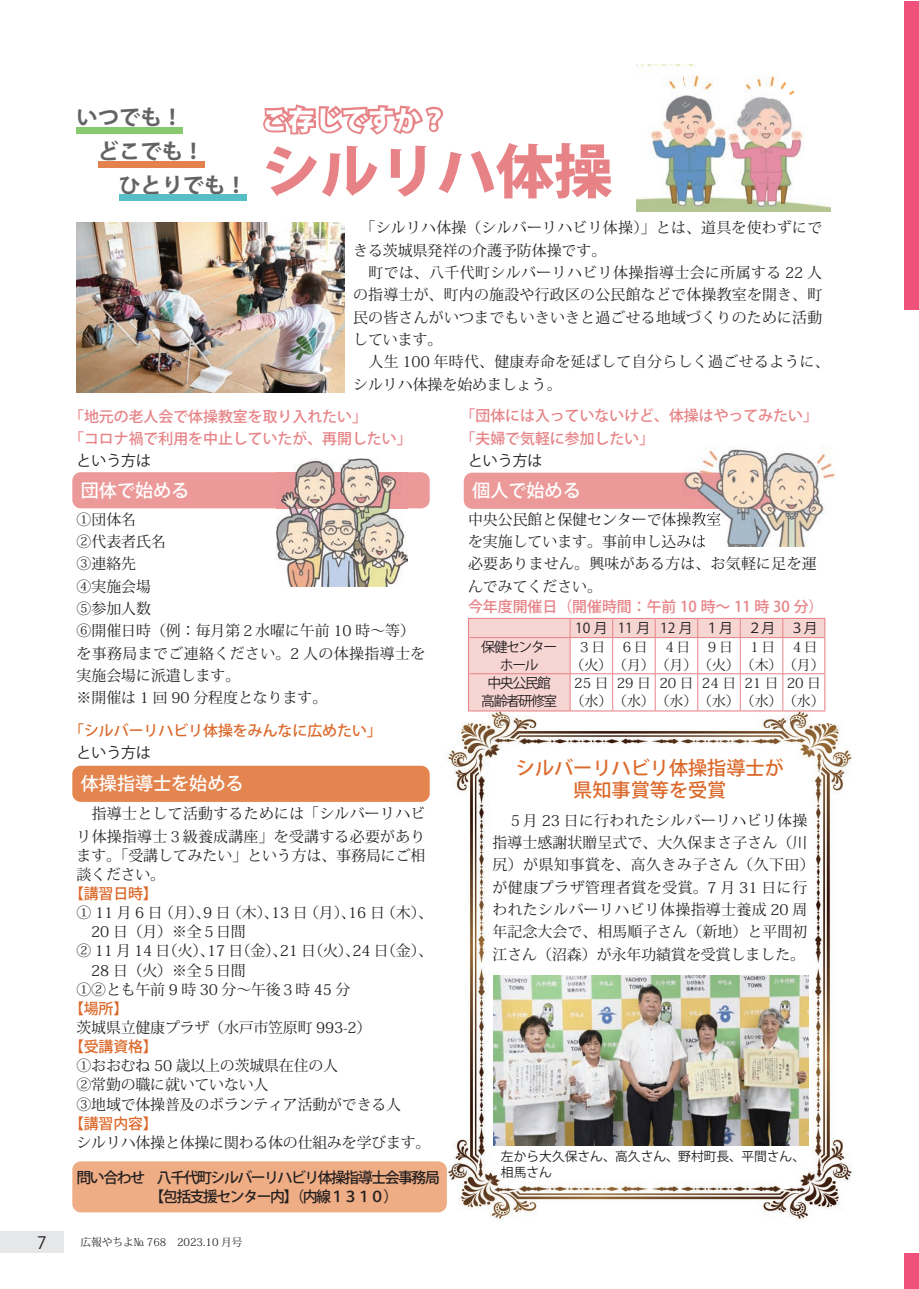
<style>
.page{position:relative;width:919px;height:1289px;background:#fff}
.page>*{position:absolute;margin:0;border:0;box-sizing:border-box;transform-origin:0 0}
.t1{font:800 58.5px "Koz Go Pro";color:#e78387}
.t2{font:800 26.55px "Koz Go Pro";color:#fff}
.t3{font:700 21.3px "Koz Go Pro";color:#636366}
.t4{font:500 19.2px/22.4px "Koz Go Pro";color:#dc692b;text-align:center}
.t5{font:500 18px "Koz Go Pro";color:#fff}
.t6{font:14.85px/22.4px "Koz Min Pro";letter-spacing:.01em;color:#231f20}
.t7{font:14.85px/19.2px "Koz Min Pro";letter-spacing:-.01em;color:#231f20}
.t8{font:500 14.85px/22.4px "Koz Go Pro";color:#e78387}
.t9{font:500 14.85px/19.2px "Koz Go Pro";letter-spacing:-.1em;color:#231f20}
.t10{font:500 14.85px "Koz Go Pro";color:#dc692b}
.t11{font:14.85px "Koz Go Pro";color:#231f20}
.t12{font:13.8px/18.1px "Koz Min Pro";color:#231f20}
.t13{font:13.8px/18.1px "Koz Go Pro";letter-spacing:-.1em;color:#231f20;text-align:center}
.t14{font:12.75px/15.9px "Koz Go Pro";color:#231f20}
.t15{font:10.65px "Koz Min Pr 6 N";color:#231f20}
.s1{font-family:"Koz Min Pro";font-weight:300}
</style>
<div class="page">
<div style="left:0;top:1231px;width:64px;height:21px;background:#e6e7e9"></div>
<div style="left:72px;top:1161px;width:374px;height:51px;background:#efad85;border-radius:9px"></div>
<img style="left:443px;top:703px;width:410px;height:517px">
<img style="left:443px;top:1162px;width:3px;height:48px">
<div style="left:72px;top:472px;width:357px;height:36px;background:#ec999a;border-radius:9px"></div>
<svg style="left:263px;top:104px;width:180px;height:31px"></svg>
<div style="left:77px;top:128px;width:106px;height:6px;background:#88c86e"></div>
<div style="left:98px;top:162px;width:106px;height:6px;background:#e3824d"></div>
<div style="left:119px;top:195px;width:128px;height:6px;background:#56bec5"></div>
<img style="left:636px;top:65px;width:194px;height:147px">
<img style="left:77px;top:222px;width:267px;height:170px">
<div style="left:463px;top:472px;width:349px;height:37px;background:#ec999a;border-radius:9px"></div>
<img style="left:276px;top:458px;width:131px;height:128px">
<img style="left:276px;top:472px;width:131px;height:36px">
<img style="left:688px;top:447px;width:147px;height:100px">
<img style="left:682px;top:512px;width:38px;height:14px">
<img style="left:682px;top:534px;width:22px;height:13px">
<img style="left:682px;top:472px;width:130px;height:37px">
<svg style="left:468px;top:618px;width:357px;height:93px"></svg>
<hr style="left:469px;top:637px;width:101px;height:1px;background:#e78387">
<hr style="left:570px;top:637px;width:42px;height:1px;background:#e78387">
<hr style="left:570px;top:637px;width:1px;height:36px;background:#e78387">
<hr style="left:612px;top:637px;width:43px;height:1px;background:#e78387">
<hr style="left:612px;top:637px;width:1px;height:36px;background:#e78387">
<hr style="left:655px;top:637px;width:42px;height:1px;background:#e78387">
<hr style="left:655px;top:637px;width:1px;height:36px;background:#e78387">
<hr style="left:697px;top:637px;width:43px;height:1px;background:#e78387">
<hr style="left:697px;top:637px;width:1px;height:36px;background:#e78387">
<hr style="left:740px;top:637px;width:42px;height:1px;background:#e78387">
<hr style="left:740px;top:637px;width:1px;height:36px;background:#e78387">
<hr style="left:782px;top:637px;width:42px;height:1px;background:#e78387">
<hr style="left:782px;top:637px;width:1px;height:36px;background:#e78387">
<hr style="left:469px;top:673px;width:101px;height:1px;background:#e78387">
<hr style="left:570px;top:673px;width:42px;height:1px;background:#e78387">
<hr style="left:570px;top:674px;width:1px;height:36px;background:#e78387">
<hr style="left:612px;top:673px;width:43px;height:1px;background:#e78387">
<hr style="left:612px;top:674px;width:1px;height:36px;background:#e78387">
<hr style="left:655px;top:673px;width:42px;height:1px;background:#e78387">
<hr style="left:655px;top:674px;width:1px;height:36px;background:#e78387">
<hr style="left:697px;top:673px;width:43px;height:1px;background:#e78387">
<hr style="left:697px;top:674px;width:1px;height:36px;background:#e78387">
<hr style="left:740px;top:673px;width:42px;height:1px;background:#e78387">
<hr style="left:740px;top:674px;width:1px;height:36px;background:#e78387">
<hr style="left:782px;top:673px;width:42px;height:1px;background:#e78387">
<hr style="left:782px;top:674px;width:1px;height:36px;background:#e78387">
<div style="left:72px;top:765px;width:357px;height:36px;background:#e4844e;border-radius:9px"></div>
<img style="left:493px;top:975px;width:315px;height:170px">
<div style="left:904px;top:1px;width:14px;height:308px;background:#f0517b"></div>
<div style="left:904px;top:1253px;width:14px;height:35px;background:#f0517b"></div>
<h2 class="t2" style="left:261px;top:103px;width:188px">ご存じですか?</h2>
<h1 class="t1" style="left:261px;top:133px;width:352px">シルリハ体操</h1>
<p class="t6" style="left:353px;top:216px;width:478px;text-indent:7px">「シルリハ体操（シルバーリハビリ体操）」とは、道具を使わずにできる茨城県発祥の介護予防体操です。<br>　町では、八千代町シルバーリハビリ体操指導士会に所属する 22 人の指導士が、町内の施設や行政区の公民館などで体操教室を開き、町民の皆さんがいつまでもいきいきと過ごせる地域づくりのために活動しています。<br>　人生 100 年時代、健康寿命を延ばして自分らしく過ごせるように、シルリハ体操を始めましょう。</p>
<p class="t8" style="left:69px;top:405px;width:344px">「地元の老人会で体操教室を取り入れたい「<br>「コロナ禍で利用を中止していたが、再開したい「</p>
<p class="t11" style="left:77px;top:451px;width:76px">という方は</p>
<p class="t5" style="left:81px;top:478px;width:110px">団体で始める</p>
<p class="t6" style="left:77px;top:507px;width:350px">①団体名<br>②代表者氏名<br>③連絡先<br>④実施会場<br>⑤参加人数<br>⑥開催日時（例：毎月第２水曜に午前 10 時～等(を事務局までご連絡ください。2 人の体操指導士を実施会場に派遣します。<br>※開催は 1 回 90 分程度となります。</p>
<h3 class="t3" style="left:77px;top:103px;width:108px">いつでも!</h3>
<h3 class="t3" style="left:98px;top:137px;width:108px">どこでも!</h3>
<h3 class="t3" style="left:119px;top:172px;width:129px">ひとりでも!</h3>
<p class="t8" style="left:460px;top:405px;width:359px">「団体には入っていないけど、体操はやってみたい「「夫婦で気軽に参加したい「</p>
<p class="t11" style="left:468px;top:451px;width:76px">という方は</p>
<p class="t5" style="left:472px;top:479px;width:110px">個人で始める</p>
<p class="t6" style="left:468px;top:507px;width:350px">中央公民館と保健センターで体操教室<br>を実施しています。事前申し込みは<br>必要ありません。興味がある方は、お気軽に足を運んでみてください。</p>
<p class="t8" style="left:468px;top:596px;width:357px">今年度開催日（開催時間：午前 10 時～ 11 時 30 分(</p>
<p class="t13" style="left:790px;top:619px;width:29px">３月</p>
<p class="t13" style="left:575px;top:619px;width:34px">10月</p>
<p class="t13" style="left:617px;top:619px;width:34px">11 月</p>
<p class="t13" style="left:660px;top:619px;width:34px">12 月</p>
<p class="t13" style="left:705px;top:619px;width:29px">１月</p>
<p class="t13" style="left:747px;top:619px;width:29px">２月</p>
<p class="t13" style="left:481px;top:638px;width:78px">保健センターホール</p>
<p class="t12" style="left:570px;top:637px;width:255px;text-indent:7px">３日<br>（火(（月(（月(（火(（木(（月(</p>
<p class="t12" style="left:620px;top:637px;width:29px">６日</p>
<p class="t12" style="left:662px;top:637px;width:29px">４日</p>
<p class="t12" style="left:705px;top:637px;width:29px">９日</p>
<p class="t12" style="left:747px;top:637px;width:29px">１日</p>
<p class="t12" style="left:790px;top:637px;width:29px">４日</p>
<p class="t13" style="left:481px;top:674px;width:78px">中央公民館高齢者研修室</p>
<p class="t12" style="left:570px;top:673px;width:255px">25日<br>（水(（水(（水(（水(（水(（水(</p>
<p class="t12" style="left:616px;top:673px;width:36px">29日</p>
<p class="t12" style="left:659px;top:673px;width:36px">20日</p>
<p class="t12" style="left:701px;top:673px;width:36px">24日</p>
<p class="t12" style="left:744px;top:673px;width:36px">21日</p>
<p class="t12" style="left:786px;top:673px;width:36px">20日</p>
<p class="t10" style="left:69px;top:721px;width:314px">「シルバーリハビリ体操をみんなに広めたい「</p>
<p class="t11" style="left:77px;top:743px;width:76px">という方は</p>
<p class="t5" style="left:81px;top:772px;width:164px">体操指導士を始める</p>
<p class="t6" style="left:77px;top:802px;width:350px;text-align:right">指導士として活動するためには「シルバーリハビリ体操指導士３級養成講座」を受講する必要があり</p>
<p class="t6" style="left:77px;top:845px;width:350px;line-height:19.2px">ます。「受講してみたい」という方は、事務局にご相談ください。</p>
<p class="t10" style="left:69px;top:884px;width:90px">【講習日時【</p>
<p class="t6" style="left:381px;top:901px;width:53px">（木、(</p>
<p class="t6" style="left:159px;top:901px;width:53px">（月）、</p>
<p class="t6" style="left:227px;top:901px;width:53px">（木）、</p>
<p class="t6" style="left:304px;top:901px;width:53px">（月）、</p>
<p class="t7" style="left:77px;top:902px;width:171px">①11月6日<br>　20 日（月）※全５日間</p>
<p class="t6" style="left:203px;top:901px;width:29px">9日</p>
<p class="t6" style="left:271px;top:901px;width:38px">13日</p>
<p class="t6" style="left:348px;top:901px;width:38px">16日</p>
<p class="t6" style="left:207px;top:939px;width:82px">17 （日金）、</p>
<p class="t6" style="left:352px;top:939px;width:82px">24 （日金、(</p>
<p class="t7" style="left:77px;top:940px;width:275px">② 11 月 14 （日火）、<br>　28 日（火）※全５日間<br>①②とも午前 9 時 30 分～午後３時 45 分</p>
<p class="t10" style="left:69px;top:998px;width:61px">【場所【</p>
<p class="t7" style="left:77px;top:1017px;width:296px">茨城県立健康プラザ（水戸市笠原町 993-2(</p>
<p class="t10" style="left:69px;top:1037px;width:90px">【受講資格【</p>
<p class="t7" style="left:77px;top:1055px;width:326px">①おおむね 50 歳以上の茨城県在住の人<br>②常勤の職に就いていない人<br>③地域で体操普及のボランティア活動ができる人</p>
<p class="t10" style="left:69px;top:1113px;width:90px">【講習内容【</p>
<p class="t7" style="left:77px;top:1132px;width:355px">シルリハ体操と体操に関わる体の仕組みを学びます。</p>
<p class="t6" style="left:280px;top:939px;width:82px">21 （日火）、</p>
<p class="t9" style="left:77px;top:1168px;width:365px">問い合わせ　八千代町シルバーリハビリ体操指導士会事務局　　　　　　【包括支援センター内】（内線１３１０(</p>
<p class="t15" style="left:80px;top:1236px;width:163px">広報やちよ№ <span class="s1">768</span>　2023.10 月号</p>
<p class="t4" style="left:516px;top:757px;width:269px">シルバーリハビリ体操指導士が県知事賞等を受賞</p>
<p class="t6" style="left:492px;top:808px;width:324px">　５月 23 日に行われたシルバーリハビリ体操指導士感謝状贈呈式で、大久保まさ子さん（川尻）が県知事賞を、高久きみ子さん（久下田(が健康プラザ管理者賞を受賞。7 月 31 日に行われたシルバーリハビリ体操指導士養成 20 周年記念大会で、相馬順子さん（新地）と平間初江さん（沼森）が永年功績賞を受賞しました。</p>
<p class="t14" style="left:501px;top:1148px;width:306px">左から大久保さん、高久さん、野村町長、平間さん、相馬さん</p>
</div>
